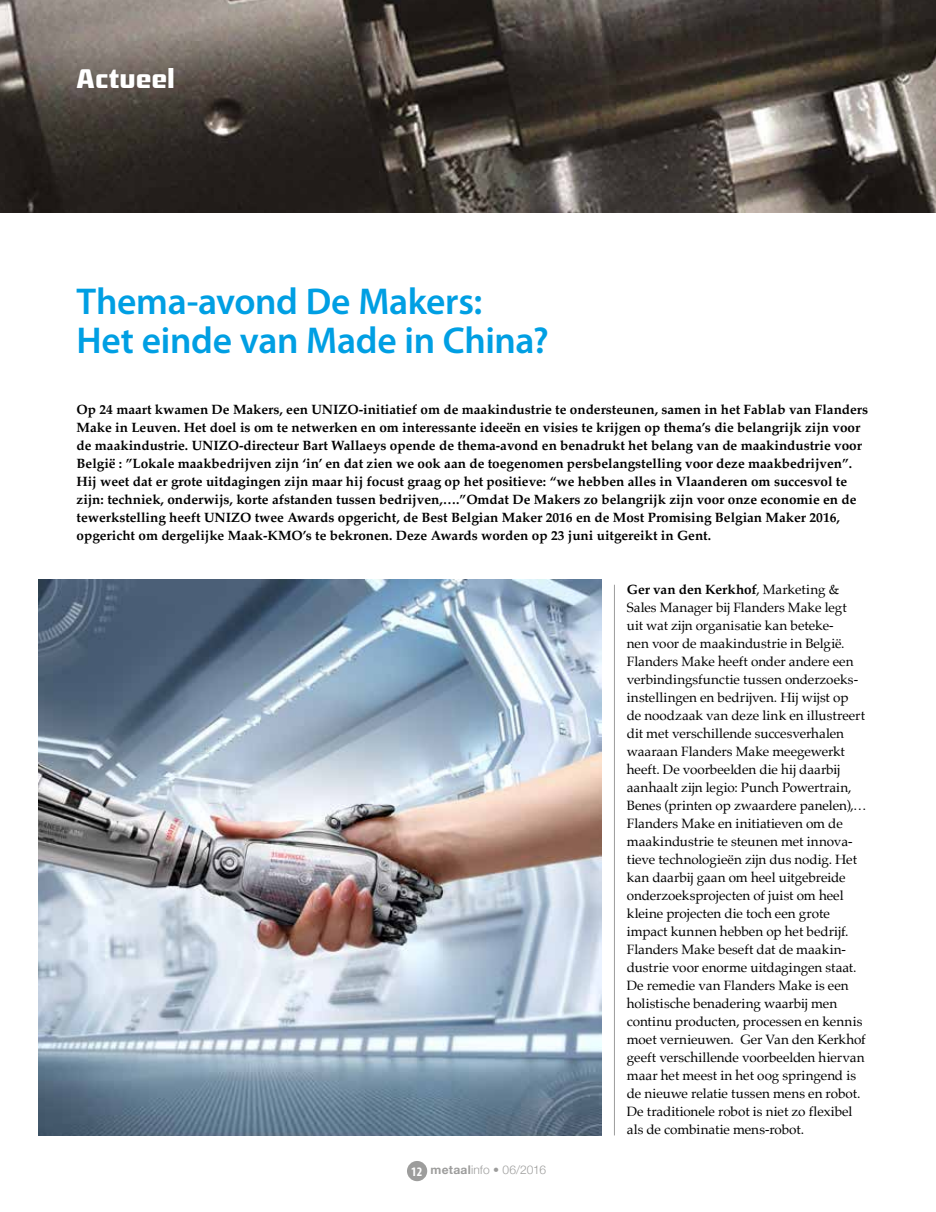
<style>
.page{position:relative;width:936px;height:1212px;background:#fff}
.page>*{position:absolute;margin:0;border:0;box-sizing:border-box;transform-origin:0 0}
.t1{font:600 37.5px/39px "Myriad Pro";letter-spacing:-.01em;color:#009fe3}
.t2{font:500 26.7px "District";letter-spacing:.015em;color:#fff}
.t3{font:13.5px/18px "Palatino";letter-spacing:-.005em;color:#000}
.t4{font:700 13.5px/18px "Palatino";color:#000}
.t5{font:300 12px "Helvetica Neue";letter-spacing:.005em;color:#9d9d9c}
.s1{font-family:"Myriad Pro";font-weight:700;font-stretch:condensed;font-size:13.05px;color:#fff}
.s2{font-weight:700}
</style>
<div class="page">
<div style="left:407px;top:1161px;width:20px;height:20px;background:#9d9d9c;border-radius:50%"></div>
<img style="left:0;top:0;width:935px;height:213px">
<img style="left:38px;top:579px;width:563px;height:556px">
<hr style="left:614px;top:585px;width:1px;height:550px;background:#9d9d9c">
<h2 class="t2" style="left:77px;top:62px;width:100px">Actueel</h2>
<h1 class="t1" style="left:77px;top:282px;width:473px">Thema-avond De Makers:<br>Het einde van Made in China?</h1>
<p class="t4" style="left:77px;top:400px;width:793px">Op 24 maart kwamen De Makers, een UNIZO-initiatief om de maakindustrie te ondersteunen, samen in het Fablab van Flanders Make in Leuven. Het doel is om te netwerken en om interessante ideeën en visies te krijgen op thema’s die belangrijk zijn voor de maakindustrie. UNIZO-directeur Bart Wallaeys opende de thema-avond en benadrukt het belang van de maakindustrie voor België : ”Lokale maakbedrijven zijn ‘in’ en dat zien we ook aan de toegenomen persbelangstelling voor deze maakbedrijven”.<br>Hij weet dat er grote uitdagingen zijn maar hij focust graag op het positieve: “we hebben alles in Vlaanderen om succesvol te zijn: techniek, onderwijs, korte afstanden tussen bedrijven,….”Omdat De Makers zo belangrijk zijn voor onze economie en de tewerkstelling heeft UNIZO twee Awards opgericht, de Best Belgian Maker 2016 en de Most Promising Belgian Maker 2016, opgericht om dergelijke Maak-KMO’s te bekronen. Deze Awards worden op 23 juni uitgereikt in Gent.</p>
<p class="t5" style="left:411px;top:1159px;width:136px"><span class="s1">12</span> <span class="s2">metaal</span>info • 06/2016</p>
<p class="t3" style="left:626px;top:580px;width:241px"><span class="s2">Ger van den Kerkhof</span>, Marketing &amp; Sales Manager bij Flanders Make legt uit wat zijn organisatie kan beteke-<br>nen voor de maakindustrie in België.<br>Flanders Make heeft onder andere een verbindingsfunctie tussen onderzoeks&shy;instellingen en bedrijven. Hij wijst op<br>de noodzaak van deze link en illustreert dit met verschillende succesverhalen waaraan Flanders Make meegewerkt heeft. De voorbeelden die hij daarbij aanhaalt zijn legio: Punch Powertrain, Benes (printen op zwaardere panelen),… Flanders Make en initiatieven om de maakindustrie te steunen met innova&shy;tieve technologieën zijn dus nodig. Het kan daarbij gaan om heel uitgebreide onderzoeksprojecten of juist om heel kleine projecten die toch een grote impact kunnen hebben op het bedrijf.<br>Flanders Make beseft dat de maakin&shy;dustrie voor enorme uitdagingen staat.<br>De remedie van Flanders Make is een holistische benadering waarbij men continu producten, processen en kennis moet vernieuwen. Ger Van den Kerkhof geeft verschillende voorbeelden hiervan maar het meest in het oog springend is de nieuwe relatie tussen mens en robot.<br>De traditionele robot is niet zo flexibel als de combinatie mens-robot.</p>
</div>
